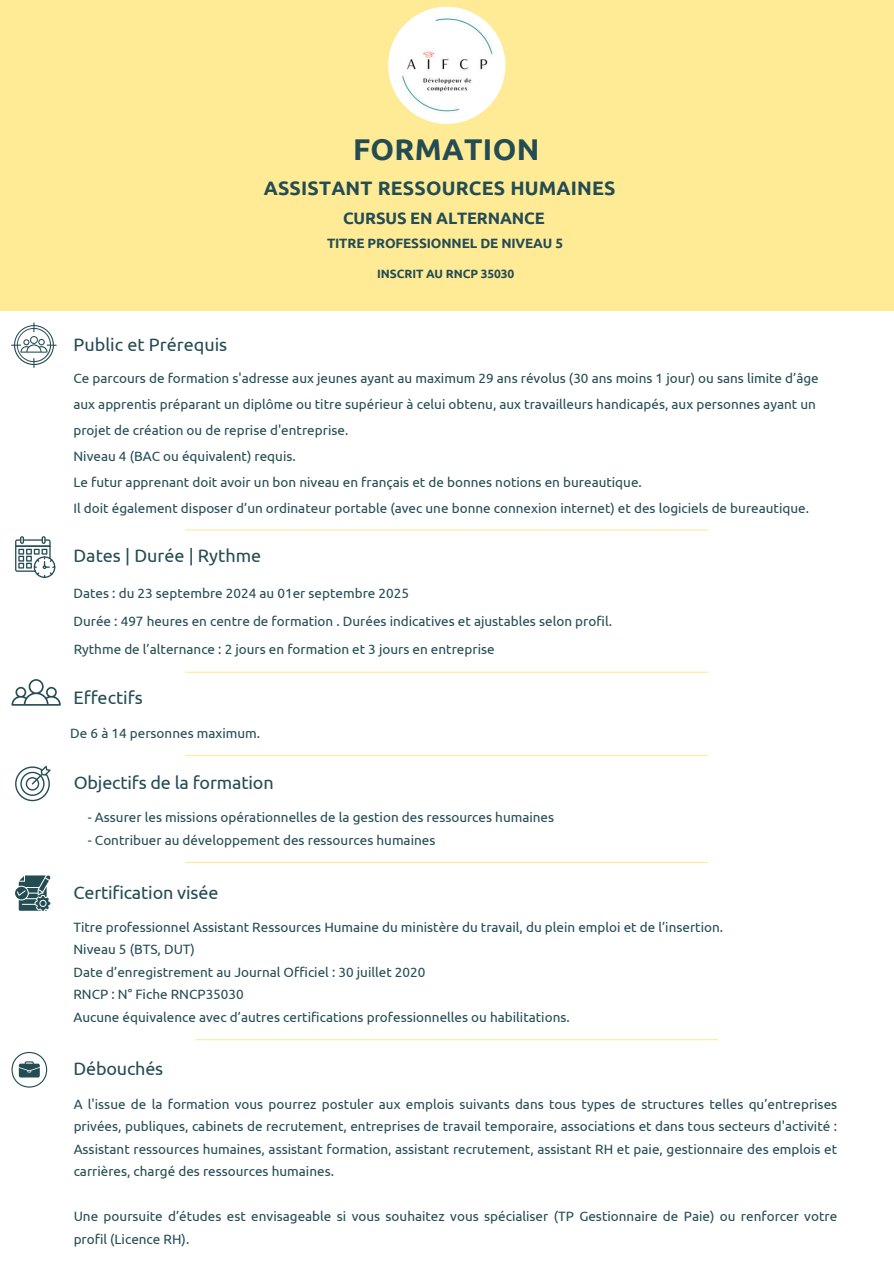
<style>
.page{position:relative;width:894px;height:1264px;background:#fff}
.page>*{position:absolute;margin:0;border:0;box-sizing:border-box;transform-origin:0 0}
.t1{font:700 30px "Ubuntu";letter-spacing:.01em;color:#234c53}
.t2{font:700 19.5px "Ubuntu";letter-spacing:.01em;color:#234c53}
.t3{font:18px "Ubuntu";letter-spacing:-.01em;color:#234c53}
.t4{font:700 16.5px "Ubuntu";letter-spacing:-.01em;color:#234c53}
.t5{font:13.5px/22.5px "Ubuntu";color:#234c53}
.t6{font:700 13.5px "Ubuntu";letter-spacing:-.01em;color:#234c53}
.t7{font:700 12px "Ubuntu";letter-spacing:-.01em;color:#234c53}
</style>
<div class="page">
<div style="left:0;top:0;width:893px;height:310px;background:#ffea96"></div>
<svg style="left:15px;top:765px;width:36px;height:36px"></svg>
<hr style="left:185px;top:529px;width:523px;height:1px;background:#ffea96">
<svg style="left:11px;top:322px;width:45px;height:46px"></svg>
<svg style="left:15px;top:875px;width:36px;height:35px"></svg>
<svg style="left:15px;top:536px;width:40px;height:42px"></svg>
<hr style="left:185px;top:862px;width:523px;height:1px;background:#ffea96">
<hr style="left:195px;top:1039px;width:522px;height:1px;background:#ffea96">
<hr style="left:185px;top:671px;width:523px;height:1px;background:#ffea96">
<svg style="left:11px;top:1051px;width:36px;height:36px"></svg>
<svg style="left:11px;top:679px;width:50px;height:26px"></svg>
<hr style="left:185px;top:755px;width:523px;height:1px;background:#ffea96">
<img style="left:388px;top:7px;width:117px;height:117px;border-radius:50%">
<h1 class="t1" style="left:353px;top:131px;width:188px">FORMATION</h1>
<h3 class="t3" style="left:73px;top:333px;width:155px">Public et Prérequis</h3>
<h2 class="t2" style="left:264px;top:176px;width:353px">ASSISTANT RESSOURCES HUMAINES</h2>
<p class="t4" style="left:343px;top:208px;width:203px">CURSUS EN ALTERNANCE</p>
<p class="t6" style="left:327px;top:235px;width:237px">TITRE PROFESSIONNEL DE NIVEAU 5</p>
<p class="t7" style="left:377px;top:267px;width:139px">INSCRIT AU RNCP 35030</p>
<p class="t5" style="left:73px;top:365px;width:746px;line-height:25.8px">Ce parcours de formation s'adresse aux jeunes ayant au maximum 29 ans révolus (30 ans moins 1 jour) ou sans limite d’âge aux apprentis préparant un diplôme ou titre supérieur à celui obtenu, aux travailleurs handicapés, aux personnes ayant un projet de création ou de reprise d'entreprise.<br>Niveau 4 (BAC ou équivalent) requis.<br>Le futur apprenant doit avoir un bon niveau en français et de bonnes notions en bureautique.<br>Il doit également disposer d’un ordinateur portable (avec une bonne connexion internet) et des logiciels de bureautique.</p>
<h3 class="t3" style="left:73px;top:545px;width:189px">Dates | Durée | Rythme</h3>
<p class="t5" style="left:73px;top:581px;width:337px">Dates : du 23 septembre 2024 au 01er septembre 2025</p>
<p class="t5" style="left:73px;top:610px;width:540px">Durée : 497 heures en centre de formation . Durées indicatives et ajustables selon profil.</p>
<p class="t5" style="left:74px;top:638px;width:422px">Rythme de l’alternance : 2 jours en formation et 3 jours en entreprise</p>
<h3 class="t3" style="left:73px;top:687px;width:71px">Effectifs</h3>
<p class="t5" style="left:70px;top:721px;width:191px">De 6 à 14 personnes maximum.</p>
<h3 class="t3" style="left:74px;top:771px;width:201px">Objectifs de la formation</h3>
<p class="t5" style="left:88px;top:805px;width:468px">- Assurer les missions opérationnelles de la gestion des ressources humaines</p>
<p class="t5" style="left:88px;top:828px;width:349px">- Contribuer au développement des ressources humaines</p>
<h3 class="t3" style="left:73px;top:881px;width:146px">Certification visée</h3>
<p class="t5" style="left:73px;top:915px;width:651px">Titre professionnel Assistant Ressources Humaine du ministère du travail, du plein emploi et de l’insertion.<br>Niveau 5 (BTS, DUT)<br>Date d’enregistrement au Journal Officiel : 30 juillet 2020<br>RNCP : N° Fiche RNCP35030<br>Aucune équivalence avec d’autres certifications professionnelles ou habilitations.</p>
<h3 class="t3" style="left:73px;top:1058px;width:91px">Débouchés</h3>
<p class="t5" style="left:74px;top:1092px;width:764px;text-align:justify">A l'issue de la formation vous pourrez postuler aux emplois suivants dans tous types de structures telles qu’entreprises privées, publiques, cabinets de recrutement, entreprises de travail temporaire, associations et dans tous secteurs d'activité :<br>Assistant ressources humaines, assistant formation, assistant recrutement, assistant RH et paie, gestionnaire des emplois et carrières, chargé des ressources humaines.</p>
<p class="t5" style="left:74px;top:1204px;width:764px">Une poursuite d’études est envisageable si vous souhaitez vous spécialiser (TP Gestionnaire de Paie) ou renforcer votre profil (Licence RH).</p>
</div>
